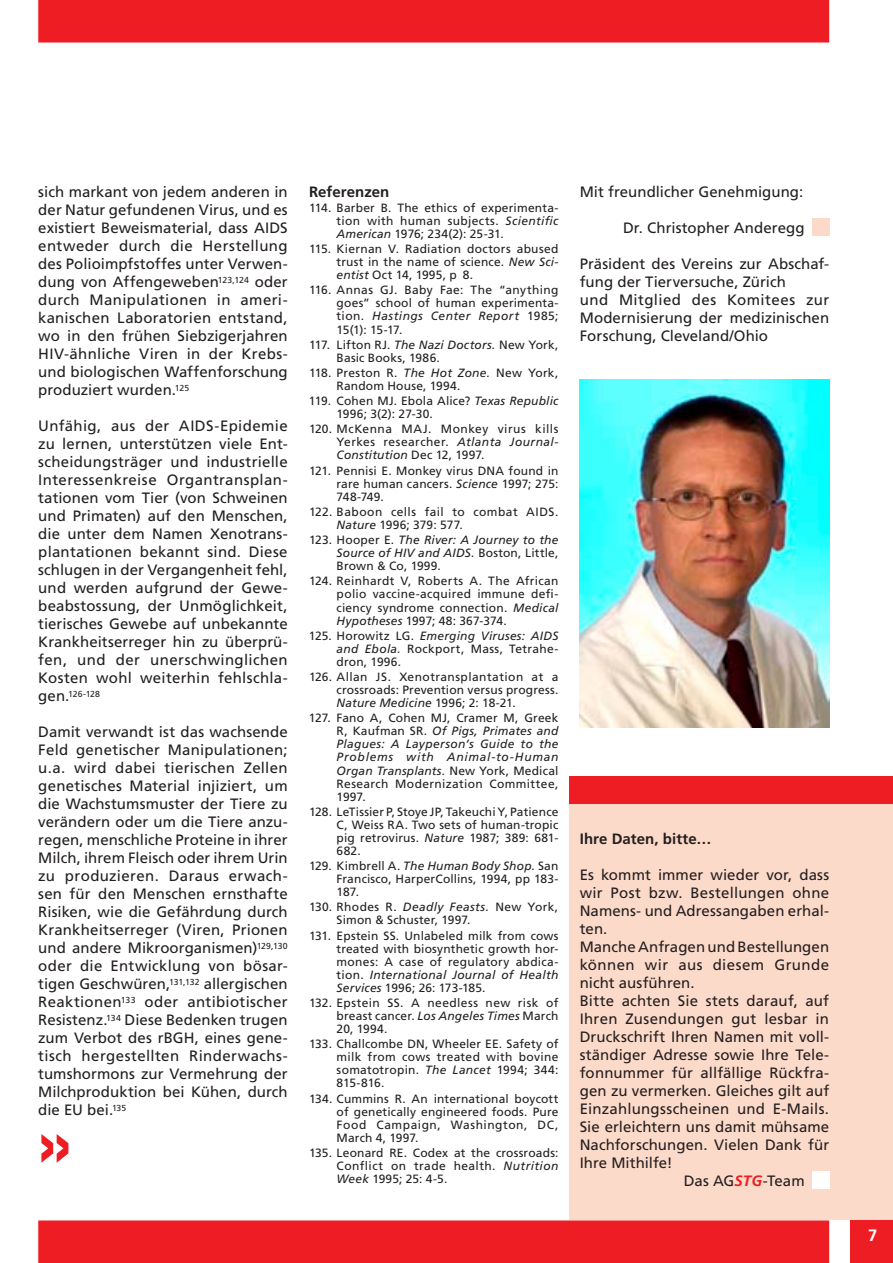
<style>
.page{position:relative;width:893px;height:1263px;background:#fff}
.page>*{position:absolute;margin:0;border:0;box-sizing:border-box;transform-origin:0 0}
.t1{font:700 75px "Helvetica Neue";color:#ee1d23}
.t2{font:15px/18px "Frutiger";letter-spacing:.005em;color:#231f20;text-align:justify}
.t3{font:700 15px "Frutiger";letter-spacing:.005em;color:#231f20}
.t4{font:15px "Frutiger";letter-spacing:.03em;color:#231f20}
.t5{font:12px/13px "Frutiger";letter-spacing:.02em;color:#231f20;text-align:justify}
.t6{font:italic 12px/13px "Frutiger";letter-spacing:.015em;color:#231f20;text-align:justify}
.t7{font:8.7px "Frutiger";letter-spacing:-.01em;color:#231f20}
.s1{font-size:15px}
.s2{font-style:italic}
.s3{font-style:normal}
.s4{font-weight:700;font-style:italic;color:#ee1d23}
</style>
<div class="page">
<div style="left:850px;top:1220px;width:43px;height:43px;background:#ee1d23"></div>
<div style="left:38px;top:0;width:791px;height:43px;background:#ee1d23"></div>
<div style="left:38px;top:1220px;width:791px;height:43px;background:#ee1d23"></div>
<div style="left:569px;top:794px;width:324px;height:426px;background:#fcdac9"></div>
<div style="left:812px;top:219px;width:17px;height:17px;background:#fcdac9"></div>
<img style="left:580px;top:380px;width:249px;height:347px">
<div style="left:812px;top:1172px;width:17px;height:17px;background:#fff"></div>
<div style="left:569px;top:776px;width:324px;height:28px;background:#ee1d23"></div>
<p class="t2" style="left:38px;top:182px;width:251px">sich markant von jedem anderen in der Natur gefundenen Virus, und es existiert Beweismaterial, dass AIDS entweder durch die Herstellung des Polioimpfstoffes unter Verwen&shy;dung von Affengeweben<sup>123,124</sup> oder durch Manipulationen in ameri&shy;kanischen Laboratorien entstand, wo in den frühen Siebzigerjahren HIV-ähnliche Viren in der Krebs&shy;und biologischen Waffenforschung produziert wurden.<sup>125</sup></p>
<p class="t2" style="left:38px;top:416px;width:251px">Unfähig, aus der AIDS-Epidemie zu lernen, unterstützen viele Ent&shy;scheidungsträger und industrielle Interessenkreise Organtransplan&shy;tationen vom Tier (von Schweinen und Primaten) auf den Menschen, die unter dem Namen Xenotrans&shy;plantationen bekannt sind. Diese schlugen in der Vergangenheit fehl, und werden aufgrund der Gewe&shy;beabstossung, der Unmöglichkeit, tierisches Gewebe auf unbekannte Krankheitserreger hin zu überprü&shy;fen, und der unerschwinglichen Kosten wohl weiterhin fehlschla-</p>
<p class="t7" style="left:38px;top:689px;width:63px"><span class="s1">gen.</span>126-128</p>
<p class="t2" style="left:38px;top:722px;width:251px">Damit verwandt ist das wachsende Feld genetischer Manipulationen; u.a. wird dabei tierischen Zellen genetisches Material injiziert, um die Wachstumsmuster der Tiere zu verändern oder um die Tiere anzu&shy;regen, menschliche Proteine in ihrer Milch, ihrem Fleisch oder ihrem Urin zu produzieren. Daraus erwach&shy;sen für den Menschen ernsthafte Risiken, wie die Gefährdung durch Krankheitserreger (Viren, Prionen und andere Mikroorganismen)<sup>129,130 </sup>oder die Entwicklung von bösar&shy;tigen Geschwüren,<sup>131,132</sup> allergischen Reaktionen<sup>133</sup> oder antibiotischer Resistenz.<sup>134</sup> Diese Bedenken trugen zum Verbot des rBGH, eines gene&shy;tisch hergestellten Rinderwachs&shy;tumshormons zur Vermehrung der Milchproduktion bei Kühen, durch die EU bei.<sup>135</sup></p>
<h1 class="t1" style="left:38px;top:1095px;width:35px">»</h1>
<p class="t3" style="left:309px;top:183px;width:82px">Referenzen</p>
<p class="t5" style="left:337px;top:201px;width:223px;text-indent:-28px">114. Barber B. The ethics of experimenta&shy;tion with human subjects. <span class="s2">Scientific American</span> 1976; 234(2): 25-31.</p>
<p class="t5" style="left:337px;top:242px;width:223px;text-indent:-28px">115. Kiernan V. Radiation doctors abused trust in the name of science. <span class="s2">New Sci&shy;entist</span> Oct 14, 1995, p 8.</p>
<p class="t5" style="left:337px;top:284px;width:223px;text-indent:-28px">116. Annas GJ. Baby Fae: The “anything goes” school of human experimenta&shy;tion. <span class="s2">Hastings Center Report</span> 1985; 15(1): 15-17.</p>
<p class="t5" style="left:337px;top:338px;width:223px;text-indent:-28px">117. Lifton RJ. <span class="s2">The Nazi Doctors.</span> New York,<br>Basic Books, 1986.</p>
<p class="t5" style="left:337px;top:366px;width:223px;text-indent:-28px">118. Preston R. <span class="s2">The Hot Zone.</span> New York,<br>Random House, 1994.</p>
<p class="t5" style="left:337px;top:394px;width:223px;text-indent:-28px">119. Cohen MJ. Ebola Alice? <span class="s2">Texas Republic<br></span>1996; 3(2): 27-30.</p>
<p class="t5" style="left:337px;top:423px;width:223px;text-indent:-28px">120. McKenna MAJ. Monkey virus kills Yerkes researcher. <span class="s2">Atlanta Journal-Constitution</span> Dec 12, 1997.</p>
<p class="t5" style="left:337px;top:464px;width:223px;text-indent:-28px">121. Pennisi E. Monkey virus DNA found in rare human cancers. <span class="s2">Science</span> 1997; 275:<br>748-749.</p>
<p class="t5" style="left:337px;top:505px;width:223px;text-indent:-28px">122. Baboon cells fail to combat AIDS.<br><span class="s2">Nature</span> 1996; 379: 577.</p>
<p class="t6" style="left:337px;top:533px;width:223px;text-indent:-28px"><span class="s3">123. Hooper E.</span> The River: A Journey to the Source of HIV and AIDS. <span class="s3">Boston, Little, Brown &amp; Co, 1999.</span></p>
<p class="t5" style="left:337px;top:575px;width:223px;text-indent:-28px">124. Reinhardt V, Roberts A. The African polio vaccine-acquired immune defi&shy;ciency syndrome connection. <span class="s2">Medical Hypotheses</span> 1997; 48: 367-374.</p>
<p class="t5" style="left:337px;top:629px;width:223px;text-indent:-28px">125. Horowitz LG. <span class="s2">Emerging Viruses: AIDS and Ebola.</span> Rockport, Mass, Tetrahe&shy;dron, 1996.</p>
<p class="t5" style="left:337px;top:670px;width:223px;text-indent:-28px">126. Allan JS. Xenotransplantation at a crossroads: Prevention versus progress.<br><span class="s2">Nature Medicine</span> 1996; 2: 18-21.</p>
<p class="t5" style="left:337px;top:711px;width:223px;text-indent:-28px">127. Fano A, Cohen MJ, Cramer M, Greek R, Kaufman SR. <span class="s2">Of Pigs, Primates and Plagues: A Layperson‘s Guide to the Problems with Animal-to-Human Organ Transplants.</span> New York, Medical Research Modernization Committee, 1997.</p>
<p class="t5" style="left:337px;top:805px;width:223px;text-indent:-28px">128. LeTissier P, Stoye JP, Takeuchi Y, Patience C, Weiss RA. Two sets of human-tropic pig retrovirus. <span class="s2">Nature</span> 1987; 389: 681- 682.</p>
<p class="t5" style="left:337px;top:859px;width:223px;text-indent:-28px">129. Kimbrell A. <span class="s2">The Human Body Shop.</span> San Francisco, HarperCollins, 1994, pp 183- 187.</p>
<p class="t5" style="left:337px;top:901px;width:223px;text-indent:-28px">130. Rhodes R. <span class="s2">Deadly Feasts.</span> New York,<br>Simon &amp; Schuster, 1997.</p>
<p class="t5" style="left:337px;top:929px;width:223px;text-indent:-28px">131. Epstein SS. Unlabeled milk from cows treated with biosynthetic growth hor&shy;mones: A case of regulatory abdica&shy;tion. <span class="s2">International Journal of Health Services</span> 1996; 26: 173-185.</p>
<p class="t5" style="left:337px;top:996px;width:223px;text-indent:-28px">132. Epstein SS. A needless new risk of breast cancer. <span class="s2">Los Angeles Times</span> March 20, 1994.</p>
<p class="t5" style="left:337px;top:1037px;width:223px;text-indent:-28px">133. Challcombe DN, Wheeler EE. Safety of milk from cows treated with bovine somatotropin. <span class="s2">The Lancet</span> 1994; 344:<br>815-816.</p>
<p class="t5" style="left:337px;top:1092px;width:223px;text-indent:-28px">134. Cummins R. An international boycott of genetically engineered foods. Pure Food Campaign, Washington, DC, March 4, 1997.</p>
<p class="t5" style="left:337px;top:1146px;width:223px;text-indent:-28px">135. Leonard RE. Codex at the crossroads:<br>Conflict on trade health. <span class="s2">Nutrition Week</span> 1995; 25: 4-5.</p>
<p class="t2" style="left:580px;top:182px;width:225px">Mit freundlicher Genehmigung:</p>
<p class="t2" style="left:623px;top:218px;width:183px">Dr. Christopher Anderegg</p>
<p class="t2" style="left:580px;top:254px;width:251px;text-align:left">Präsident des Vereins zur Abschaf&shy;fung der Tierversuche, Zürich<br>und Mitglied des Komitees zur<br>Modernisierung der medizinischen<br>Forschung, Cleveland/Ohio</p>
<p class="t3" style="left:580px;top:830px;width:133px">Ihre Daten, bitte…</p>
<p class="t2" style="left:580px;top:865px;width:251px">Es kommt immer wieder vor, dass</p>
<p class="t2" style="left:580px;top:883px;width:251px">wir Post bzw. Bestellungen ohne</p>
<p class="t2" style="left:580px;top:901px;width:251px">Namens- und Adressangaben erhal-</p>
<p class="t2" style="left:580px;top:919px;width:29px">ten.</p>
<p class="t2" style="left:580px;top:937px;width:251px">Manche Anfragen und Bestellungen</p>
<p class="t4" style="left:580px;top:956px;width:251px">können wir aus diesem Grunde</p>
<p class="t2" style="left:580px;top:973px;width:116px">nicht ausführen.</p>
<p class="t2" style="left:580px;top:991px;width:251px">Bitte achten Sie stets darauf, auf</p>
<p class="t2" style="left:580px;top:1009px;width:251px">Ihren Zusendungen gut lesbar in</p>
<p class="t2" style="left:580px;top:1027px;width:251px">Druckschrift Ihren Namen mit voll-</p>
<p class="t2" style="left:580px;top:1045px;width:251px">ständiger Adresse sowie Ihre Tele-</p>
<p class="t2" style="left:580px;top:1063px;width:251px">fonnummer für allfällige Rückfra-</p>
<p class="t2" style="left:580px;top:1081px;width:251px">gen zu vermerken. Gleiches gilt auf</p>
<p class="t2" style="left:580px;top:1099px;width:251px">Einzahlungsscheinen und E-Mails.</p>
<p class="t2" style="left:580px;top:1117px;width:251px">Sie erleichtern uns damit mühsame</p>
<p class="t2" style="left:580px;top:1135px;width:251px">Nachforschungen. Vielen Dank für</p>
<p class="t2" style="left:580px;top:1153px;width:94px">Ihre Mithilfe!</p>
<p class="t2" style="left:684px;top:1171px;width:122px">Das AG<span class="s4">STG</span>-Team</p>
</div>
